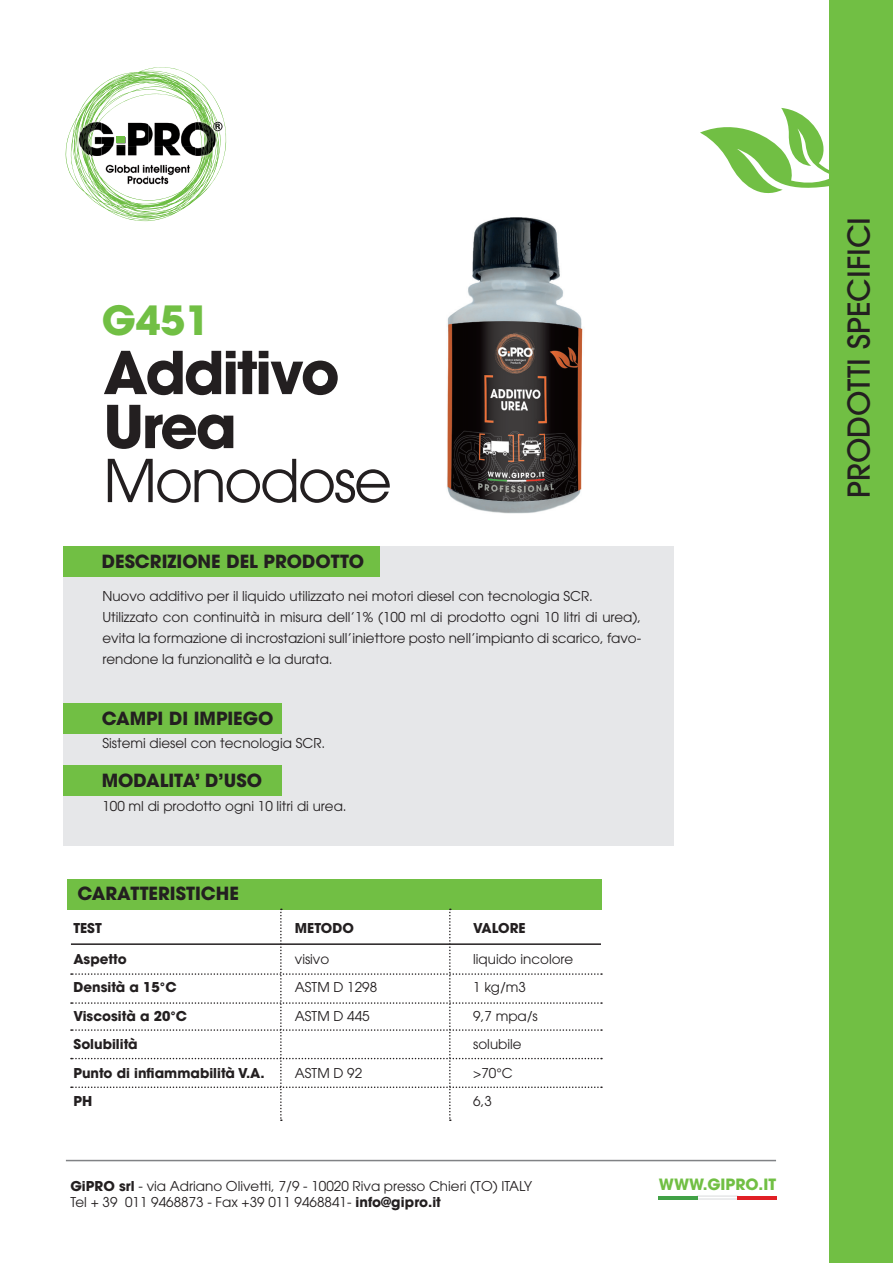
<style>
.page{position:relative;width:893px;height:1263px;background:#fff}
.page>*{position:absolute;margin:0;border:0;box-sizing:border-box;transform-origin:0 0}
.t1{font:700 58.5px/54px "ITC Avant Garde Pro";letter-spacing:-.04em;color:#231f20}
.t2{font:58.5px "ITC Avant Garde Pro";letter-spacing:-.04em;color:#231f20}
.t3{font:700 39.9px "ITC Avant Garde Pro";color:#71bf44}
.t4{font:500 30px "ITC Avant Garde Pro";color:#231f20}
.t5{font:700 18px "ITC Avant Garde Pro";color:#231f20}
.t6{font:700 15.45px "ITC Avant Garde Pro";color:#71bf44}
.t7{font:13.5px/28.5px "ITC Avant Garde Pro";color:#231f20}
.t8{font:700 13.5px/28.5px "ITC Avant Garde Pro";color:#231f20}
.s1{font-weight:700}
</style>
<div class="page">
<svg style="left:128px;top:94px;width:53px;height:127px"></svg>
<img style="left:109px;top:104px;width:118px;height:85px">
<img style="left:109px;top:189px;width:71px;height:10px">
<img style="left:88px;top:72px;width:46px;height:39px">
<img style="left:134px;top:67px;width:46px;height:27px">
<img style="left:180px;top:70px;width:41px;height:41px">
<img style="left:65px;top:99px;width:23px;height:78px">
<img style="left:88px;top:111px;width:21px;height:88px">
<img style="left:196px;top:111px;width:30px;height:44px">
<img style="left:180px;top:155px;width:44px;height:44px">
<img style="left:72px;top:177px;width:16px;height:19px">
<img style="left:111px;top:187px;width:46px;height:32px">
<img style="left:157px;top:192px;width:23px;height:28px">
<img style="left:91px;top:199px;width:20px;height:13px">
<img style="left:180px;top:199px;width:16px;height:11px">
<div style="left:117px;top:137px;width:8px;height:6px;background:#6ebe44"></div>
<div style="left:829px;top:0;width:64px;height:1263px;background:#71bf44"></div>
<svg style="left:700px;top:108px;width:129px;height:86px"></svg>
<hr style="left:66px;top:1160px;width:710px;height:1px;background:#808285">
<div style="left:697px;top:1196px;width:41px;height:3px;background:#fff;border:1px solid #d9dadc"></div>
<hr style="left:659px;top:1196px;width:39px;height:3px;background:#41a146">
<hr style="left:737px;top:1196px;width:39px;height:3px;background:#e11f25">
<div style="left:64px;top:546px;width:610px;height:300px;background:#e6e7e9"></div>
<div style="left:64px;top:547px;width:316px;height:30px;background:#71bf44"></div>
<div style="left:64px;top:703px;width:218px;height:30px;background:#71bf44"></div>
<div style="left:67px;top:879px;width:535px;height:30px;background:#71bf44"></div>
<div style="left:64px;top:765px;width:218px;height:30px;background:#71bf44"></div>
<img style="left:447px;top:217px;width:136px;height:297px">
<svg style="left:71px;top:908px;width:531px;height:213px"></svg>
<h2 class="t3" style="left:102px;top:294px;width:110px">G451</h2>
<h1 class="t1" style="left:103px;top:345px;width:238px">Additivo<br>Urea</h1>
<h1 class="t2" style="left:103px;top:444px;width:290px">Monodose</h1>
<h3 class="t5" style="left:102px;top:549px;width:264px">DESCRIZIONE DEL PRODOTTO</h3>
<p class="t7" style="left:102px;top:585px;width:540px;line-height:21px">Nuovo additivo per il liquido utilizzato nei motori diesel con tecnologia SCR.<br>Utilizzato con continuità in misura dell’1% (100 ml di prodotto ogni 10 litri di urea), evita la formazione di incrostazioni sull’iniettore posto nell’impianto di scarico, favo&shy;rendone la funzionalità e la durata.</p>
<h3 class="t5" style="left:102px;top:706px;width:173px">CAMPI DI IMPIEGO</h3>
<p class="t7" style="left:102px;top:729px;width:224px">Sistemi diesel con tecnologia SCR.</p>
<h3 class="t5" style="left:102px;top:768px;width:162px">MODALITA’ D’USO</h3>
<p class="t7" style="left:102px;top:792px;width:246px">100 ml di prodotto ogni 10 litri di urea.</p>
<h3 class="t5" style="left:77px;top:882px;width:163px">CARATTERISTICHE</h3>
<p class="t8" style="left:73px;top:913px;width:30px">TEST</p>
<p class="t8" style="left:295px;top:913px;width:61px">METODO</p>
<p class="t8" style="left:473px;top:913px;width:54px">VALORE</p>
<p class="t8" style="left:73px;top:944px;width:193px">Aspetto<br>Densità a 15°C<br>Viscosità a 20°C<br>Solubilità<br>Punto di infiammabilità V.A.<br>PH</p>
<p class="t7" style="left:295px;top:944px;width:84px">visivo<br>ASTM D 1298<br>ASTM D 445</p>
<p class="t7" style="left:295px;top:1058px;width:69px">ASTM D 92</p>
<p class="t7" style="left:473px;top:944px;width:102px">liquido incolore<br>1 kg/m3<br>9,7 mpa/s solubile<br>&gt;70°C<br>6,3</p>
<p class="t7" style="left:70px;top:1177px;width:463px;line-height:16.2px"><span class="s1">GiPRO srl</span> - via Adriano Olivetti, 7/9 - 10020 Riva presso Chieri (TO) ITALY<br>Tel + 39 011 9468873 - Fax +39 011 9468841- <span class="s1">info@gipro.it</span></p>
<p class="t6" style="left:659px;top:1174px;width:119px">WWW.GIPRO.IT</p>
<h3 class="t4" style="left:840px;top:498px;width:282px;rotate:-90deg">PRODOTTI SPECIFICI</h3>
</div>
